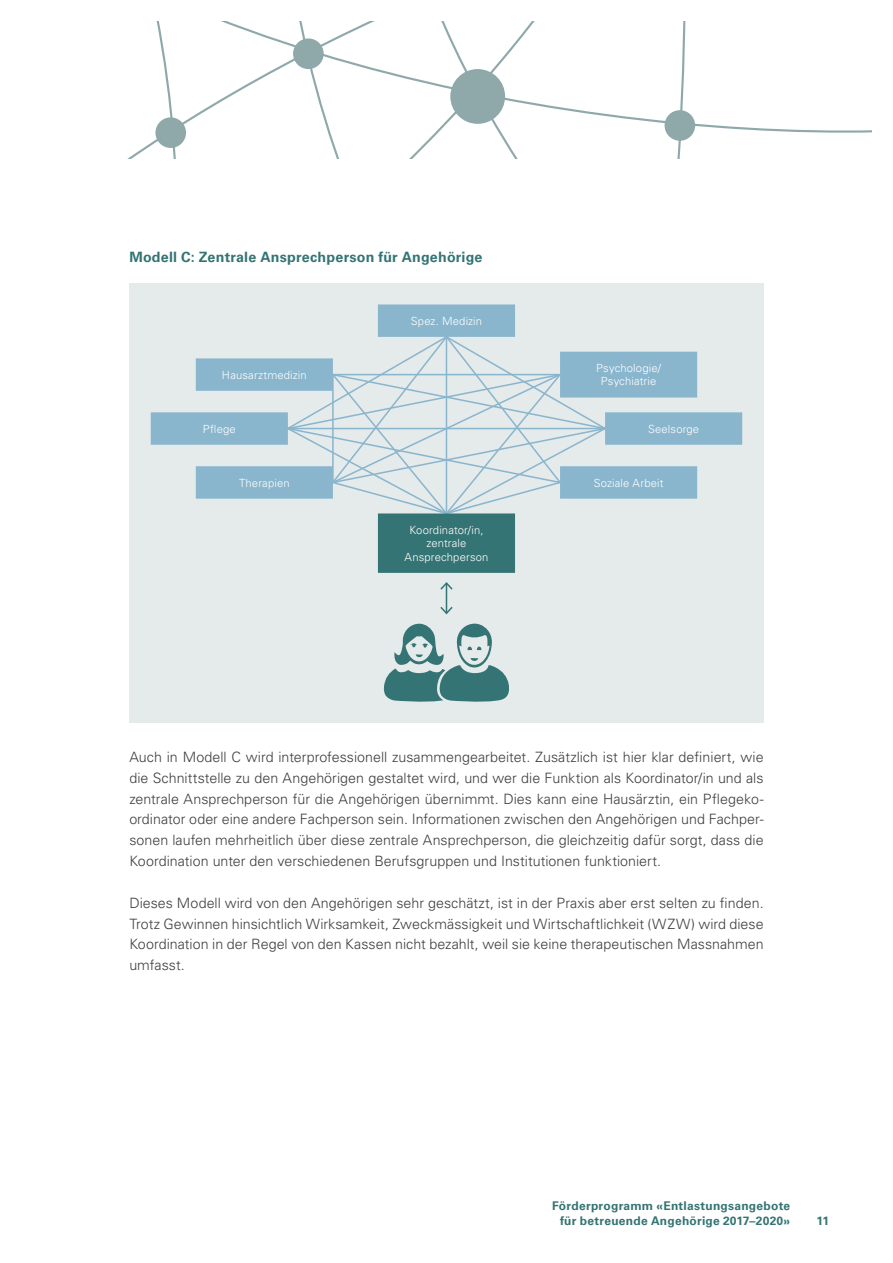
<style>
.page{position:relative;width:893px;height:1263px;background:#fff}
.page>*{position:absolute;margin:0;border:0;box-sizing:border-box;transform-origin:0 0}
.t1{font:300 14.25px/20.9px "Univers LT";color:#3e3e3f;text-align:justify}
.t2{font:700 14.25px "Univers LT";letter-spacing:.015em;color:#357474}
.t3{font:700 12px/15px "Univers LT";letter-spacing:.02em;color:#357474;text-align:right}
.t4{font:300 11.25px/13.5px "Univers LT";letter-spacing:.01em;color:#fff;text-align:center}
</style>
<div class="page">
<div style="left:129px;top:283px;width:635px;height:440px;background:#e5eaeb"></div>
<svg style="left:384px;top:623px;width:125px;height:79px"></svg>
<div style="left:197px;top:359px;width:135px;height:31px;background:#89b5cd"></div>
<div style="left:196px;top:358px;width:137px;height:33px;border:2px solid #89b5cd"></div>
<div style="left:152px;top:413px;width:135px;height:31px;background:#89b5cd"></div>
<div style="left:151px;top:412px;width:137px;height:33px;border:2px solid #89b5cd"></div>
<div style="left:197px;top:467px;width:135px;height:31px;background:#89b5cd"></div>
<div style="left:196px;top:466px;width:137px;height:33px;border:2px solid #89b5cd"></div>
<div style="left:561px;top:352px;width:135px;height:45px;background:#89b5cd"></div>
<div style="left:560px;top:352px;width:137px;height:46px;border:2px solid #89b5cd"></div>
<div style="left:561px;top:467px;width:135px;height:31px;background:#89b5cd"></div>
<div style="left:560px;top:466px;width:137px;height:33px;border:2px solid #89b5cd"></div>
<div style="left:606px;top:413px;width:135px;height:31px;background:#89b5cd"></div>
<div style="left:605px;top:412px;width:137px;height:33px;border:2px solid #89b5cd"></div>
<div style="left:379px;top:305px;width:135px;height:31px;background:#89b5cd"></div>
<div style="left:378px;top:304px;width:137px;height:33px;border:2px solid #89b5cd"></div>
<hr style="left:446px;top:583px;width:1px;height:30px;background:#357474">
<svg style="left:440px;top:605px;width:13px;height:10px"></svg>
<svg style="left:440px;top:582px;width:13px;height:9px"></svg>
<svg style="left:283px;top:335px;width:328px;height:181px"></svg>
<div style="left:379px;top:514px;width:135px;height:58px;background:#357474"></div>
<div style="left:378px;top:513px;width:137px;height:60px;border:2px solid #357474"></div>
<svg style="left:129px;top:21px;width:743px;height:137px"></svg>
<div style="left:665px;top:110px;width:30px;height:31px;background:#8fa9ab;border-radius:50%"></div>
<div style="left:155px;top:117px;width:31px;height:31px;background:#8fa9ab;border-radius:50%"></div>
<div style="left:293px;top:38px;width:31px;height:31px;background:#8fa9ab;border-radius:50%"></div>
<div style="left:450px;top:69px;width:55px;height:55px;background:#8fa9ab;border-radius:50%"></div>
<p class="t2" style="left:129px;top:249px;width:355px">Modell C: Zentrale Ansprechperson für Angehörige</p>
<p class="t4" style="left:222px;top:368px;width:86px">Hausarztmedizin</p>
<p class="t4" style="left:203px;top:422px;width:35px">Pflege</p>
<p class="t4" style="left:239px;top:476px;width:52px">Therapien</p>
<p class="t4" style="left:411px;top:314px;width:73px">Spez. Medizin</p>
<p class="t4" style="left:405px;top:523px;width:85px">Koordinator/in, zentrale<br>Ansprechperson</p>
<p class="t4" style="left:596px;top:361px;width:66px">Psychologie/<br>Psychiatrie</p>
<p class="t4" style="left:648px;top:422px;width:53px">Seelsorge</p>
<p class="t4" style="left:594px;top:476px;width:71px">Soziale Arbeit</p>
<p class="t1" style="left:129px;top:746px;width:636px">Auch in Modell C wird interprofessionell zusammengearbeitet. Zusätzlich ist hier klar definiert, wie die Schnittstelle zu den Angehörigen gestaltet wird, und wer die Funktion als Koordinator/in und als zentrale Ansprechperson für die Angehörigen übernimmt. Dies kann eine Hausärztin, ein Pflegeko&shy;ordinator oder eine andere Fachperson sein. Informationen zwischen den Angehörigen und Fachper&shy;sonen laufen mehrheitlich über diese zentrale Ansprechperson, die gleichzeitig dafür sorgt, dass die Koordination unter den verschiedenen Berufsgruppen und Institutionen funktioniert.</p>
<p class="t1" style="left:129px;top:892px;width:636px">Dieses Modell wird von den Angehörigen sehr geschätzt, ist in der Praxis aber erst selten zu finden.<br>Trotz Gewinnen hinsichtlich Wirksamkeit, Zweckmässigkeit und Wirtschaftlichkeit (WZW) wird diese Koordination in der Regel von den Kassen nicht bezahlt, weil sie keine therapeutischen Massnahmen umfasst.</p>
<p class="t3" style="left:552px;top:1198px;width:240px">Förderprogramm «Entlastungsangebote für betreuende Angehörige 2017–2020»</p>
<p class="t3" style="left:816px;top:1213px;width:14px">11</p>
</div>
